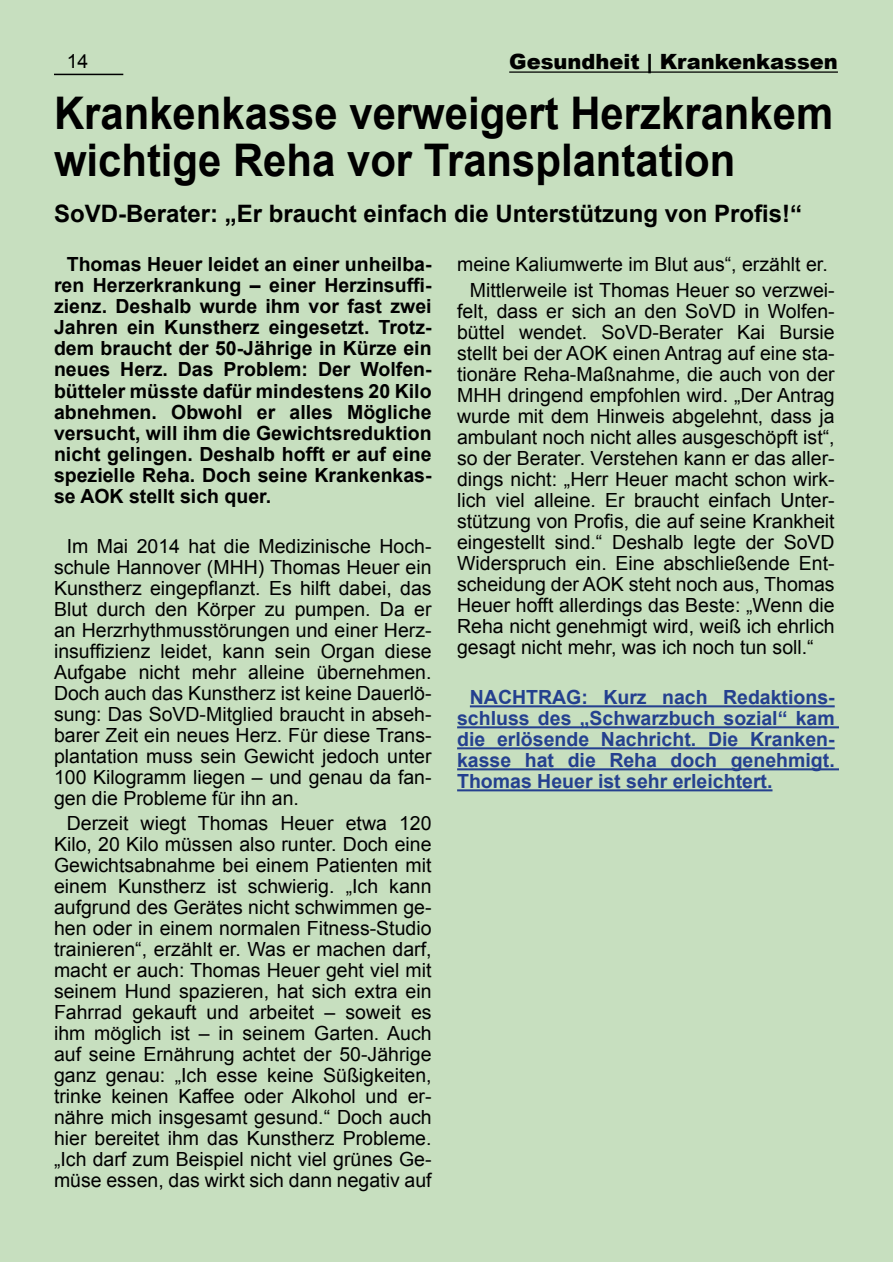
<style>
.page{position:relative;width:893px;height:1263px;background:#fff}
.page>*{position:absolute;margin:0;border:0;box-sizing:border-box;transform-origin:0 0}
.t1{font:700 45px/46.5px "Arial";color:#000;scale:.93 1}
.t2{font:700 24px "Arial";color:#000}
.t3{font:900 21px "Arial";color:#000}
.t4{font:19.5px/21px "Arial";color:#000;text-align:justify}
.t5{font:700 19.5px/21px "Arial";color:#000;text-align:justify}
.t6{font:700 19.5px/21px "Arial";color:#24408f;text-align:justify}
</style>
<div class="page">
<div style="left:1px;top:1px;width:892px;height:1261px;background:#c7dfbf"></div>
<hr style="left:54px;top:74px;width:69px;height:1px;background:#000">
<hr style="left:509px;top:71px;width:329px;height:2px;background:#000">
<hr style="left:470px;top:705px;width:365px;height:2px;background:#24408f">
<hr style="left:457px;top:726px;width:382px;height:2px;background:#24408f">
<hr style="left:457px;top:747px;width:378px;height:2px;background:#24408f">
<hr style="left:457px;top:768px;width:382px;height:2px;background:#24408f">
<hr style="left:457px;top:789px;width:315px;height:2px;background:#24408f">
<p class="t4" style="left:67px;top:51px;width:23px">14</p>
<p class="t3" style="left:509px;top:47px;width:330px">Gesundheit | Krankenkassen</p>
<h1 class="t1" style="left:54px;top:92px;width:839px">Krankenkasse verweigert Herzkrankem wichtige Reha vor Transplantation</h1>
<p class="t2" style="left:54px;top:198px;width:750px">SoVD-Berater: „Er braucht einfach die Unterstützung von Profis!“</p>
<p class="t5" style="left:54px;top:255px;width:379px;text-indent:13px">Thomas Heuer leidet an einer unheilba&shy;ren Herzerkrankung – einer Herzinsuffi&shy;zienz. Deshalb wurde ihm vor fast zwei Jahren ein Kunstherz eingesetzt. Trotz&shy;dem braucht der 50-Jährige in Kürze ein neues Herz. Das Problem: Der Wolfen&shy;bütteler müsste dafür mindestens 20 Kilo abnehmen. Obwohl er alles Mögliche versucht, will ihm die Gewichtsreduktion nicht gelingen. Deshalb hofft er auf eine spezielle Reha. Doch seine Krankenkas&shy;se AOK stellt sich quer.</p>
<p class="t4" style="left:54px;top:536px;width:379px;text-indent:13px">Im Mai 2014 hat die Medizinische Hoch&shy;schule Hannover (MHH) Thomas Heuer ein Kunstherz eingepflanzt. Es hilft dabei, das Blut durch den Körper zu pumpen. Da er an Herzrhythmusstörungen und einer Herz&shy;insuffizienz leidet, kann sein Organ diese Aufgabe nicht mehr alleine übernehmen.<br>Doch auch das Kunstherz ist keine Dauerlö&shy;sung: Das SoVD-Mitglied braucht in abseh&shy;barer Zeit ein neues Herz. Für diese Trans&shy;plantation muss sein Gewicht jedoch unter 100 Kilogramm liegen – und genau da fan&shy;gen die Probleme für ihn an.</p>
<p class="t4" style="left:54px;top:813px;width:379px;text-indent:13px">Derzeit wiegt Thomas Heuer etwa 120<br>Kilo, 20 Kilo müssen also runter. Doch eine Gewichtsabnahme bei einem Patienten mit einem Kunstherz ist schwierig. „Ich kann aufgrund des Gerätes nicht schwimmen ge&shy;hen oder in einem normalen Fitness-Studio trainieren“, erzählt er. Was er machen darf, macht er auch: Thomas Heuer geht viel mit seinem Hund spazieren, hat sich extra ein Fahrrad gekauft und arbeitet – soweit es ihm möglich ist – in seinem Garten. Auch auf seine Ernährung achtet der 50-Jährige ganz genau: „Ich esse keine Süßigkeiten, trinke keinen Kaffee oder Alkohol und er&shy;nähre mich insgesamt gesund.“ Doch auch hier bereitet ihm das Kunstherz Probleme. „Ich darf zum Beispiel nicht viel grünes Ge&shy;müse essen, das wirkt sich dann negativ auf</p>
<p class="t4" style="left:470px;top:252px;width:366px;line-height:25.2px;text-indent:-13px">meine Kaliumwerte im Blut aus“, erzählt er.<br>Mittlerweile ist Thomas Heuer so verzwei-</p>
<p class="t4" style="left:457px;top:301px;width:379px">felt, dass er sich an den SoVD in Wolfen&shy;büttel wendet. SoVD-Berater Kai Bursie stellt bei der AOK einen Antrag auf eine sta&shy;tionäre Reha-Maßnahme, die auch von der MHH dringend empfohlen wird. „Der Antrag wurde mit dem Hinweis abgelehnt, dass ja ambulant noch nicht alles ausgeschöpft ist“, so der Berater. Verstehen kann er das aller&shy;dings nicht: „Herr Heuer macht schon wirk&shy;lich viel alleine. Er braucht einfach Unter&shy;stützung von Profis, die auf seine Krankheit eingestellt sind.“ Deshalb legte der SoVD Widerspruch ein. Eine abschließende Ent&shy;scheidung der AOK steht noch aus, Thomas Heuer hofft allerdings das Beste: „Wenn die Reha nicht genehmigt wird, weiß ich ehrlich gesagt nicht mehr, was ich noch tun soll.“</p>
<p class="t6" style="left:457px;top:687px;width:379px;text-indent:13px">NACHTRAG: Kurz nach Redaktions&shy;schluss des „Schwarzbuch sozial“ kam die erlösende Nachricht. Die Kranken&shy;kasse hat die Reha doch genehmigt.<br>Thomas Heuer ist sehr erleichtert.</p>
</div>
